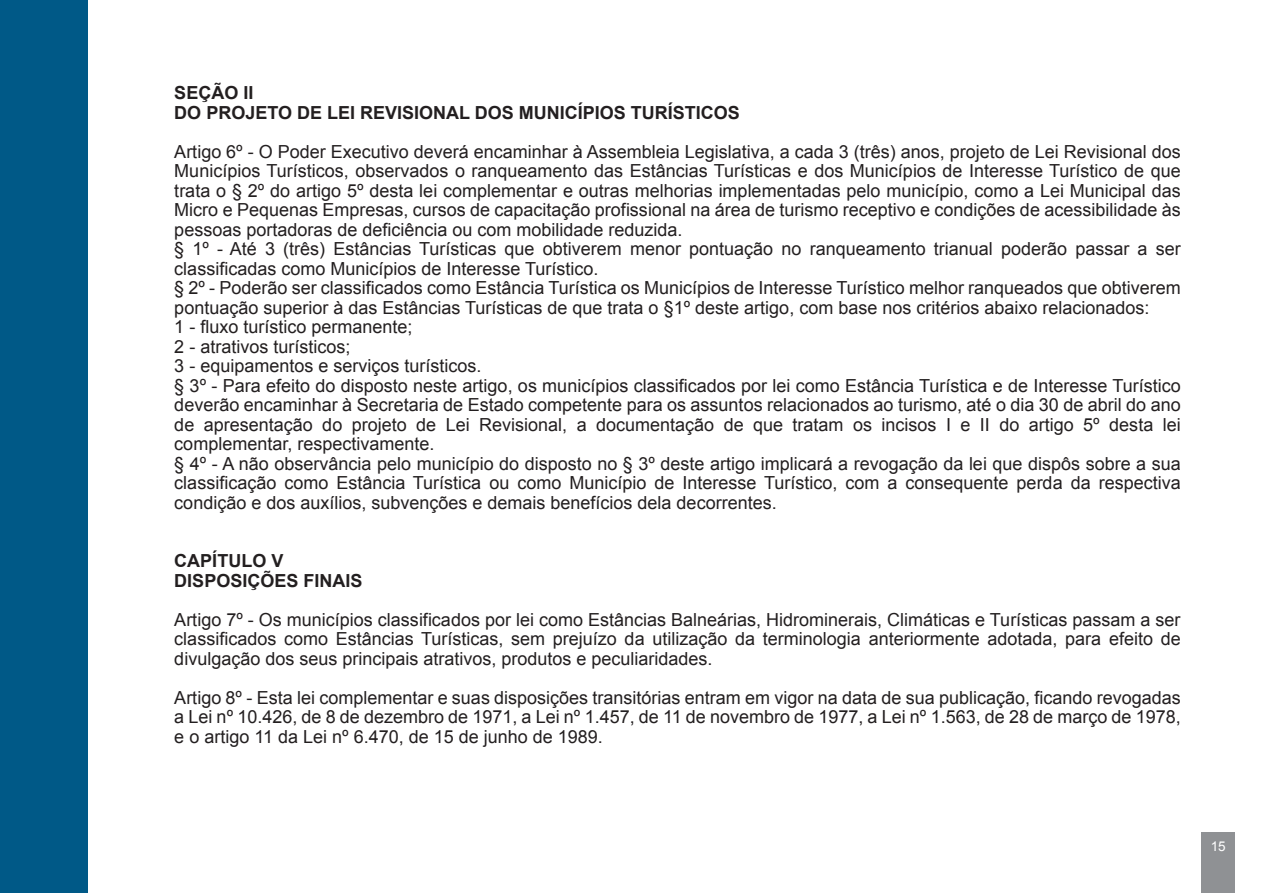
<style>
.page{position:relative;width:1263px;height:893px;background:#fff}
.page>*{position:absolute;margin:0;border:0;box-sizing:border-box;transform-origin:0 0}
.t1{font:18px/19.5px "Arial";color:#231f20;text-align:justify}
.t2{font:700 18px/19.5px "Arial";color:#231f20}
.t3{font:13.5px "Arial";color:#fff}
</style>
<div class="page">
<div style="left:0;top:0;width:87px;height:893px;background:#005987"></div>
<div style="left:1202px;top:832px;width:33px;height:61px;background:#8f9194"></div>
<p class="t2" style="left:174px;top:84px;width:567px">SEÇÃO II<br>DO PROJETO DE LEI REVISIONAL DOS MUNICÍPIOS TURÍSTICOS</p>
<p class="t1" style="left:174px;top:142px;width:1008px;text-align:left">Artigo 6º - O Poder Executivo deverá encaminhar à Assembleia Legislativa, a cada 3 (três) anos, projeto de Lei Revisional dos Municípios Turísticos, observados o ranqueamento das Estâncias Turísticas e dos Municípios de Interesse Turístico de que trata o § 2º do artigo 5º desta lei complementar e outras melhorias implementadas pelo município, como a Lei Municipal das Micro e Pequenas Empresas, cursos de capacitação profissional na área de turismo receptivo e condições de acessibilidade às pessoas portadoras de deficiência ou com mobilidade reduzida.<br>§ 1º - Até 3 (três) Estâncias Turísticas que obtiverem menor pontuação no ranqueamento trianual poderão passar a ser classificadas como Municípios de Interesse Turístico.<br>§ 2º - Poderão ser classificados como Estância Turística os Municípios de Interesse Turístico melhor ranqueados que obtiverem pontuação superior à das Estâncias Turísticas de que trata o §1º deste artigo, com base nos critérios abaixo relacionados:<br>1 - fluxo turístico permanente;<br>2 - atrativos turísticos;<br>3 - equipamentos e serviços turísticos.<br>§ 3º - Para efeito do disposto neste artigo, os municípios classificados por lei como Estância Turística e de Interesse Turístico deverão encaminhar à Secretaria de Estado competente para os assuntos relacionados ao turismo, até o dia 30 de abril do ano de apresentação do projeto de Lei Revisional, a documentação de que tratam os incisos I e II do artigo 5º desta lei complementar, respectivamente.<br>§ 4º - A não observância pelo município do disposto no § 3º deste artigo implicará a revogação da lei que dispôs sobre a sua classificação como Estância Turística ou como Município de Interesse Turístico, com a consequente perda da respectiva condição e dos auxílios, subvenções e demais benefícios dela decorrentes.</p>
<p class="t2" style="left:174px;top:552px;width:190px">CAPÍTULO V<br>DISPOSIÇÕES FINAIS</p>
<p class="t1" style="left:174px;top:610px;width:1008px">Artigo 7º - Os municípios classificados por lei como Estâncias Balneárias, Hidrominerais, Climáticas e Turísticas passam a ser classificados como Estâncias Turísticas, sem prejuízo da utilização da terminologia anteriormente adotada, para efeito de divulgação dos seus principais atrativos, produtos e peculiaridades.</p>
<p class="t1" style="left:174px;top:688px;width:1008px">Artigo 8º - Esta lei complementar e suas disposições transitórias entram em vigor na data de sua publicação, ficando revogadas a Lei nº 10.426, de 8 de dezembro de 1971, a Lei nº 1.457, de 11 de novembro de 1977, a Lei nº 1.563, de 28 de março de 1978, e o artigo 11 da Lei nº 6.470, de 15 de junho de 1989.</p>
<p class="t3" style="left:1211px;top:837px;width:17px">15</p>
</div>
